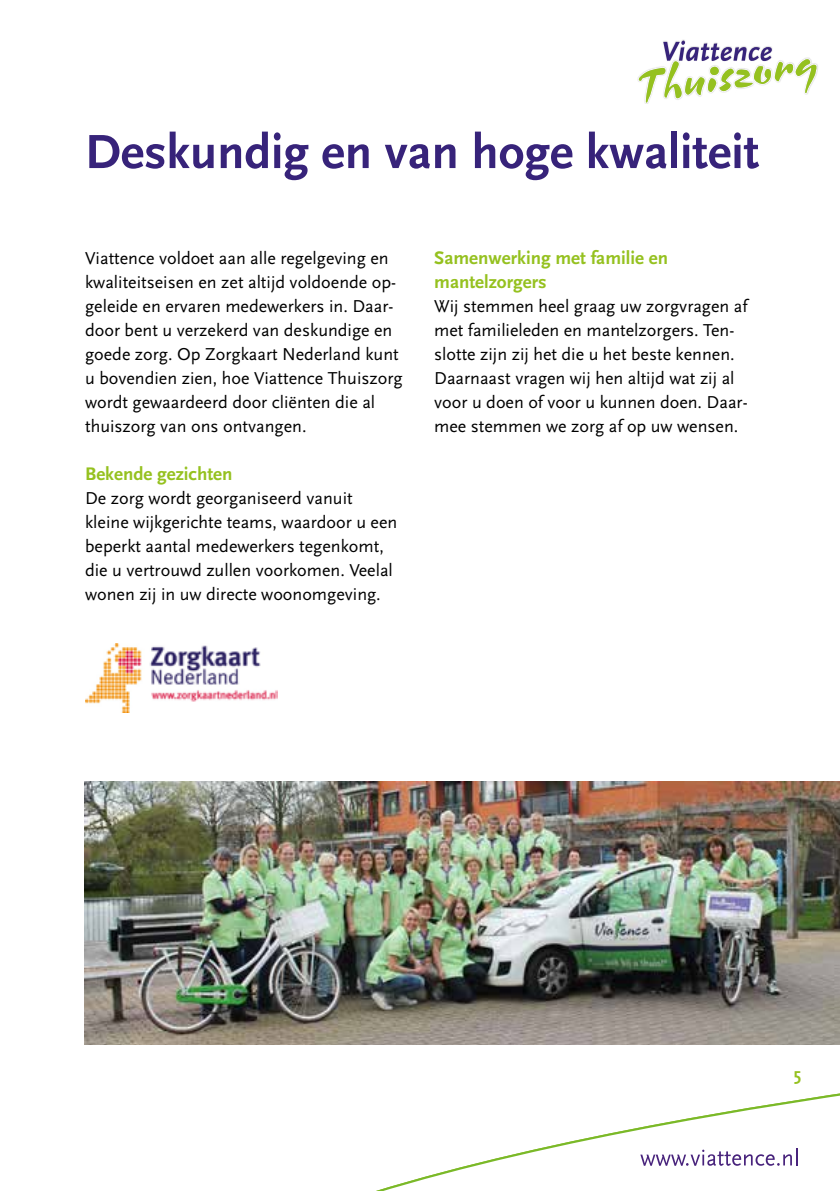
<style>
.page{position:relative;width:840px;height:1191px;background:#fff}
.page>*{position:absolute;margin:0;border:0;box-sizing:border-box;transform-origin:0 0}
.t1{font:700 50px "Scala Sans";color:#37237a}
.t2{font:700 19px/24px "Scala Sans";color:#95c11f}
.t3{font:18px/24px "Scala Sans";color:#000}
.t4{font:700 18px "Scala Sans";color:#95c11f}
</style>
<div class="page">
<svg style="left:376px;top:1093px;width:463px;height:98px"></svg>
<svg style="left:640px;top:1148px;width:157px;height:17px"></svg>
<svg style="left:637px;top:41px;width:180px;height:62px"></svg>
<img style="left:85px;top:643px;width:192px;height:69px">
<img style="left:85px;top:781px;width:754px;height:263px">
<h1 class="t1" style="left:85px;top:125px;width:675px">Deskundig en van hoge kwaliteit</h1>
<p class="t3" style="left:85px;top:246px;width:319px">Viattence voldoet aan alle regelgeving en kwaliteitseisen en zet altijd voldoende op&shy;geleide en ervaren medewerkers in. Daar&shy;door bent u verzekerd van deskundige en goede zorg. Op Zorgkaart Nederland kunt u bovendien zien, hoe Viattence Thuiszorg wordt gewaardeerd door cliënten die al thuiszorg van ons ontvangen.</p>
<p class="t2" style="left:85px;top:462px;width:149px">Bekende gezichten</p>
<p class="t3" style="left:85px;top:486px;width:313px">De zorg wordt georganiseerd vanuit kleine wijkgerichte teams, waardoor u een beperkt aantal medewerkers tegenkomt, die u vertrouwd zullen voorkomen. Veelal wonen zij in uw directe woonomgeving.</p>
<p class="t2" style="left:434px;top:246px;width:235px">Samenwerking met familie en mantelzorgers</p>
<p class="t3" style="left:434px;top:294px;width:315px">Wij stemmen heel graag uw zorgvragen af met familieleden en mantelzorgers. Ten&shy;slotte zijn zij het die u het beste kennen.<br>Daarnaast vragen wij hen altijd wat zij al voor u doen of voor u kunnen doen. Daar&shy;mee stemmen we zorg af op uw wensen.</p>
<p class="t4" style="left:793px;top:1064px;width:9px">5</p>
</div>
